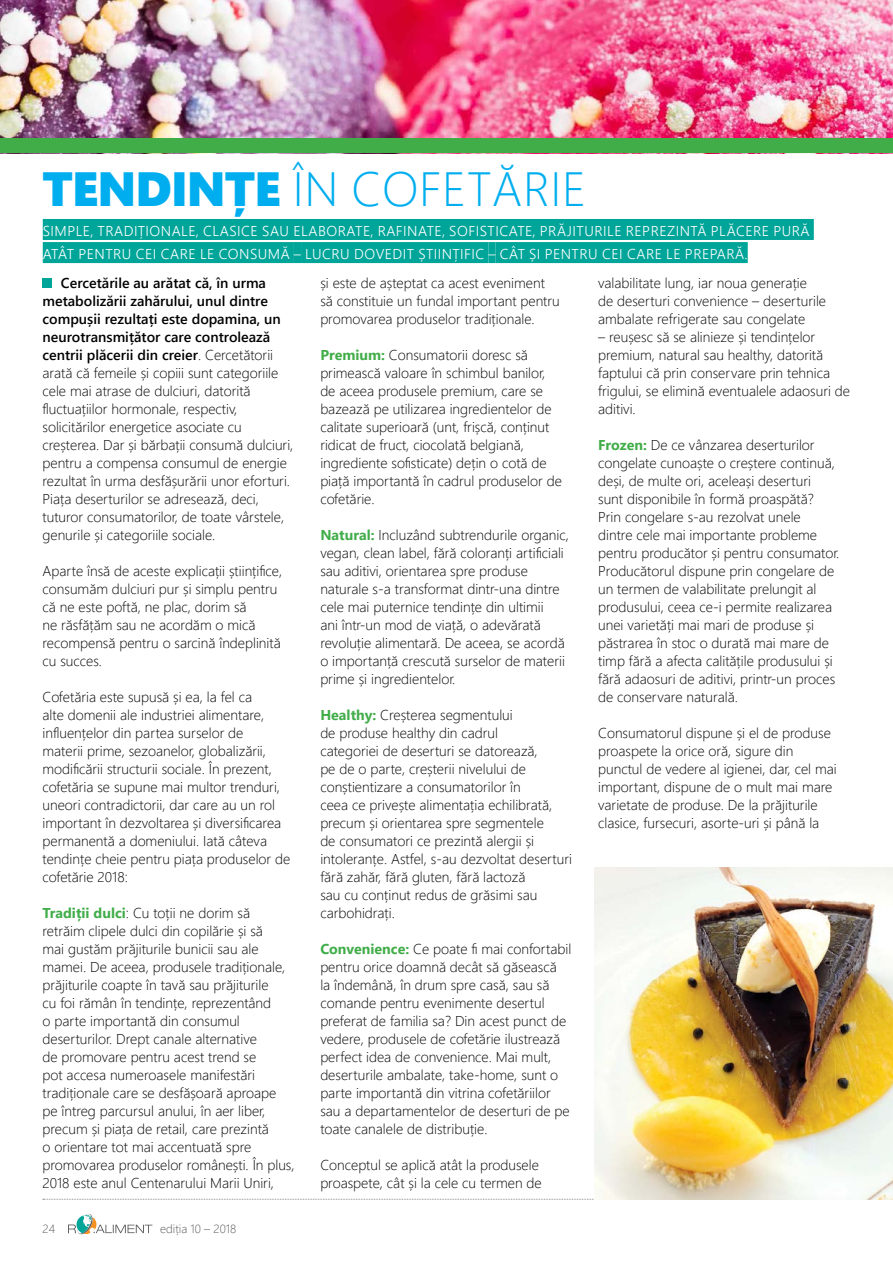
<style>
.page{position:relative;width:893px;height:1263px;background:#fff}
.page>*{position:absolute;margin:0;border:0;box-sizing:border-box;transform-origin:0 0}
.TITLU_PRINCIPAL{font:300 48px "Segoe UI";letter-spacing:.015em;color:#00aeef}
.t1{font:300 14.25px/18px "Segoe UI";color:#000}
.evidentiere{font:300 14.25px/23.1px "Segoe UI";letter-spacing:.035em;color:#fff}
.t2{font:300 12px "Segoe UI";color:#58595b}
.s1{font-family:"Segoe UI Black";font-weight:400}
.s2{font-weight:600}
.s3{font-weight:700;color:#41ad49}
</style>
<div class="page">
<svg style="left:43px;top:1199px;width:850px;height:1px"></svg>
<svg style="left:68px;top:1214px;width:84px;height:20px"></svg>
<img style="left:0;top:0;width:893px;height:139px">
<div style="left:0;top:139px;width:893px;height:14px;background:#41ad49"></div>
<div style="left:43px;top:278px;width:9px;height:10px;background:#00a599"></div>
<div style="left:43px;top:219px;width:771px;height:21px;background:#00a599"></div>
<div style="left:43px;top:242px;width:251px;height:21px;background:#00a599"></div>
<div style="left:294px;top:242px;width:7px;height:21px;background:#00a599"></div>
<div style="left:301px;top:242px;width:187px;height:21px;background:#00a599"></div>
<div style="left:488px;top:242px;width:8px;height:21px;background:#00a599"></div>
<div style="left:496px;top:242px;width:252px;height:21px;background:#00a599"></div>
<img style="left:594px;top:867px;width:299px;height:332px">
<p class="TITLU_PRINCIPAL" style="left:43px;top:151px;width:545px"><span class="s1">TENDINȚE</span> ÎN COFETĂRIE</p>
<p class="evidentiere" style="left:43px;top:219px;width:768px">SIMPLE, TRADIȚIONALE, CLASICE SAU ELABORATE, RAFINATE, SOFISTICATE, PRĂJITURILE REPREZINTĂ PLĂCERE PURĂ<br>ATÂT PENTRU CEI CARE LE CONSUMĂ – LUCRU DOVEDIT ȘTIINȚIFIC – CÂT ȘI PENTRU CEI CARE LE PREPARĂ.</p>
<p class="t1" style="left:43px;top:273px;width:252px;text-indent:18px"><span class="s2">Cercetările au arătat că, în urma metabolizării zahărului, unul dintre compușii rezultați este dopamina, un neurotransmițător care controlează centrii plăcerii din creier</span>. Cercetătorii arată că femeile și copiii sunt categoriile cele mai atrase de dulciuri, datorită fluctuațiilor hormonale, respectiv, solicitărilor energetice asociate cu creșterea. Dar și bărbații consumă dulciuri, pentru a compensa consumul de energie rezultat în urma desfășurării unor eforturi.<br>Piața deserturilor se adresează, deci, tuturor consumatorilor, de toate vârstele, genurile și categoriile sociale.</p>
<p class="t1" style="left:43px;top:561px;width:241px">Aparte însă de aceste explicații științifice, consumăm dulciuri pur și simplu pentru că ne este poftă, ne plac, dorim să<br>ne răsfățăm sau ne acordăm o mică recompensă pentru o sarcină îndeplinită cu succes.</p>
<p class="t1" style="left:43px;top:687px;width:249px">Cofetăria este supusă și ea, la fel ca<br>alte domenii ale industriei alimentare, influențelor din partea surselor de<br>materii prime, sezoanelor, globalizării, modificării structurii sociale. În prezent, cofetăria se supune mai multor trenduri, uneori contradictorii, dar care au un rol important în dezvoltarea și diversificarea permanentă a domeniului. Iată câteva tendințe cheie pentru piața produselor de cofetărie 2018:</p>
<p class="t1" style="left:43px;top:903px;width:254px"><span class="s3">Tradiții dulci</span>: Cu toții ne dorim să retrăim clipele dulci din copilărie și să<br>mai gustăm prăjiturile bunicii sau ale mamei. De aceea, produsele tradiționale, prăjiturile coapte în tavă sau prăjiturile<br>cu foi rămân în tendințe, reprezentând<br>o parte importantă din consumul deserturilor. Drept canale alternative<br>de promovare pentru acest trend se<br>pot accesa numeroasele manifestări tradiționale care se desfășoară aproape pe întreg parcursul anului, în aer liber, precum și piața de retail, care prezintă<br>o orientare tot mai accentuată spre promovarea produselor românești. În plus, 2018 este anul Centenarului Marii Uniri,</p>
<p class="t2" style="left:43px;top:1219px;width:14px">24</p>
<p class="t2" style="left:160px;top:1219px;width:78px">ediția 10 – 2018</p>
<p class="t1" style="left:320px;top:273px;width:241px">și este de așteptat ca acest eveniment să constituie un fundal important pentru promovarea produselor tradiționale.</p>
<p class="t1" style="left:320px;top:345px;width:243px"><span class="s3">Premium:</span> Consumatorii doresc să primească valoare în schimbul banilor, de aceea produsele premium, care se bazează pe utilizarea ingredientelor de calitate superioară (unt, frișcă, conținut ridicat de fruct, ciocolată belgiană, ingrediente sofisticate) dețin o cotă de piață importantă în cadrul produselor de cofetărie.</p>
<p class="t1" style="left:320px;top:525px;width:250px"><span class="s3">Natural:</span> Incluzând subtrendurile organic, vegan, clean label, fără coloranți artificiali sau aditivi, orientarea spre produse naturale s-a transformat dintr-una dintre cele mai puternice tendințe din ultimii<br>ani într-un mod de viață, o adevărată revoluție alimentară. De aceea, se acordă o importanță crescută surselor de materii prime și ingredientelor.</p>
<p class="t1" style="left:320px;top:705px;width:253px"><span class="s3">Healthy:</span> Creșterea segmentului<br>de produse healthy din cadrul<br>categoriei de deserturi se datorează,<br>pe de o parte, creșterii nivelului de conștientizare a consumatorilor în<br>ceea ce privește alimentația echilibrată, precum și orientarea spre segmentele<br>de consumatori ce prezintă alergii și intoleranțe. Astfel, s-au dezvoltat deserturi fără zahăr, fără gluten, fără lactoză<br>sau cu conținut redus de grăsimi sau carbohidrați.</p>
<p class="t1" style="left:320px;top:939px;width:252px"><span class="s3">Convenience:</span> Ce poate fi mai confortabil pentru orice doamnă decât să găsească<br>la îndemână, în drum spre casă, sau să comande pentru evenimente desertul preferat de familia sa? Din acest punct de vedere, produsele de cofetărie ilustrează perfect idea de convenience. Mai mult, deserturile ambalate, take-home, sunt o parte importantă din vitrina cofetăriilor sau a departamentelor de deserturi de pe toate canalele de distribuție.</p>
<p class="t1" style="left:320px;top:1155px;width:223px">Conceptul se aplică atât la produsele proaspete, cât și la cele cu termen de</p>
<p class="t1" style="left:598px;top:273px;width:229px">valabilitate lung, iar noua generație<br>de deserturi convenience – deserturile ambalate refrigerate sau congelate</p>
<p class="t1" style="left:598px;top:327px;width:253px">– reușesc să se alinieze și tendințelor premium, natural sau healthy, datorită faptului că prin conservare prin tehnica frigului, se elimină eventualele adaosuri de aditivi.</p>
<p class="t1" style="left:598px;top:435px;width:243px"><span class="s3">Frozen:</span> De ce vânzarea deserturilor congelate cunoaște o creștere continuă, deși, de multe ori, aceleași deserturi sunt disponibile în formă proaspătă?<br>Prin congelare s-au rezolvat unele<br>dintre cele mai importante probleme pentru producător și pentru consumator.<br>Producătorul dispune prin congelare de un termen de valabilitate prelungit al produsului, ceea ce-i permite realizarea unei varietăți mai mari de produse și păstrarea în stoc o durată mai mare de timp fără a afecta calitățile produsului și fără adaosuri de aditivi, printr-un proces de conservare naturală.</p>
<p class="t1" style="left:598px;top:723px;width:240px">Consumatorul dispune și el de produse proaspete la orice oră, sigure din punctul de vedere al igienei, dar, cel mai important, dispune de o mult mai mare varietate de produse. De la prăjiturile clasice, fursecuri, asorte-uri și până la</p>
</div>
